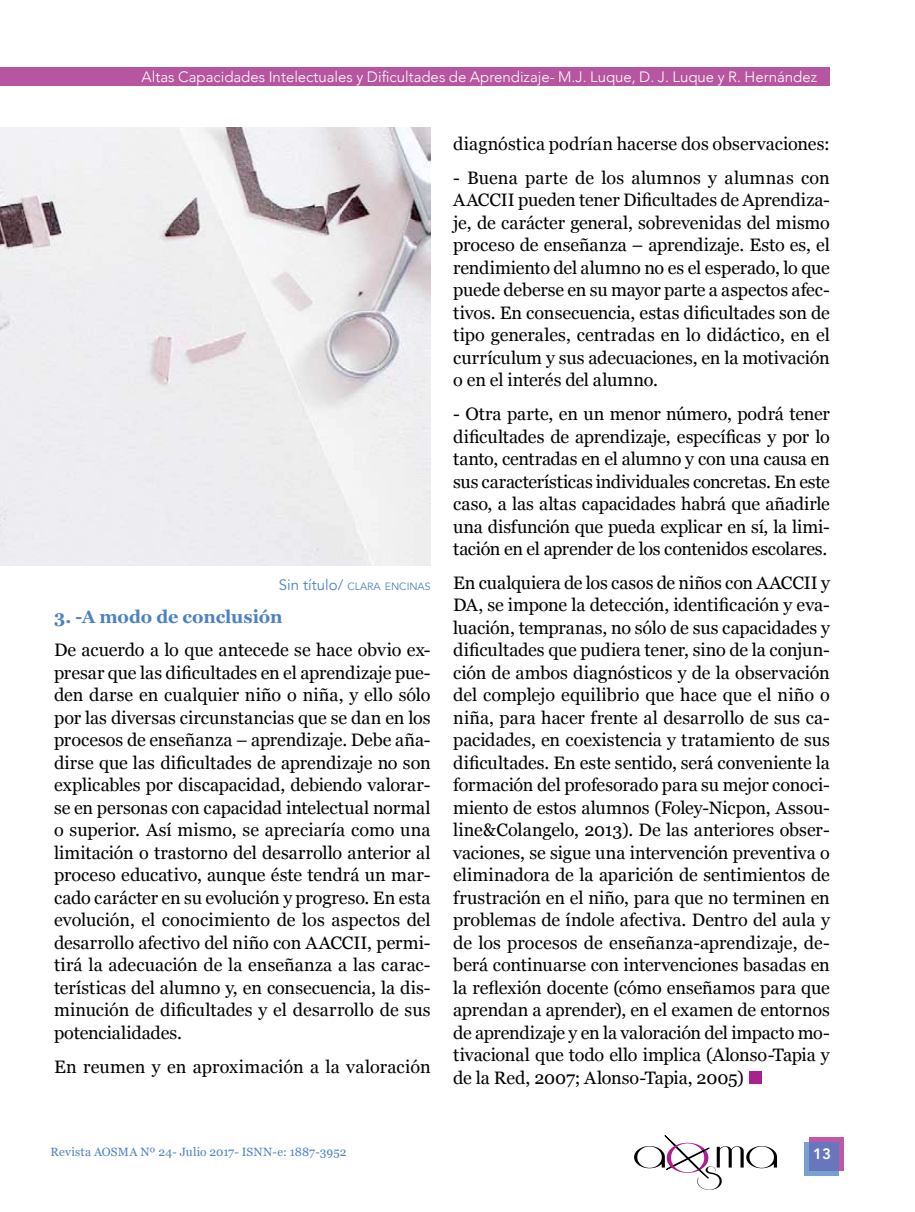
<style>
.page{position:relative;width:915px;height:1212px;background:#fff}
.page>*{position:absolute;margin:0;border:0;box-sizing:border-box;transform-origin:0 0}
.t1{font:18px/22.5px "Georgia";letter-spacing:-.005em;color:#000;text-align:justify}
.t2{font:700 18px "Georgia";letter-spacing:-.01em;color:#4c82c3}
.t3{font:300 15px "Avenir";color:#fff}
.t4{font:800 15px "Avenir";color:#fff}
.t5{font:12px "Georgia";letter-spacing:.01em;color:#4c82c3}
.t6{font:10.5px "Avenir";color:#4c82c3}
.s1{font-size:15px}
</style>
<div class="page">
<div style="left:809px;top:1137px;width:34px;height:34px;background:linear-gradient(to right,#bf57aa,#bf57aa)"></div>
<svg style="left:804px;top:1142px;width:34px;height:34px"></svg>
<svg style="left:634px;top:1135px;width:142px;height:55px"></svg>
<div style="left:0;top:67px;width:829px;height:18px;background:#b755a0"></div>
<img style="left:0;top:128px;width:430px;height:438px">
<div style="left:749px;top:1071px;width:12px;height:13px;background:#aa208e"></div>
<p class="t3" style="left:141px;top:68px;width:676px">Altas Capacidades Intelectuales y Dificultades de Aprendizaje- M.J. Luque, D. J. Luque y R. Hernández</p>
<p class="t6" style="left:279px;top:580px;width:153px"><span class="s1">Sin título/</span> CLARA ENCINAS</p>
<p class="t2" style="left:54px;top:603px;width:230px">3. -A modo de conclusión</p>
<p class="t1" style="left:54px;top:638px;width:378px">De acuerdo a lo que antecede se hace obvio ex&shy;presar que las dificultades en el aprendizaje pue&shy;den darse en cualquier niño o niña, y ello sólo por las diversas circunstancias que se dan en los procesos de enseñanza – aprendizaje. Debe aña&shy;dirse que las dificultades de aprendizaje no son explicables por discapacidad, debiendo valorar&shy;se en personas con capacidad intelectual normal o superior. Así mismo, se apreciaría como una limitación o trastorno del desarrollo anterior al proceso educativo, aunque éste tendrá un mar&shy;cado carácter en su evolución y progreso. En esta evolución, el conocimiento de los aspectos del desarrollo afectivo del niño con AACCII, permi&shy;tirá la adecuación de la enseñanza a las carac&shy;terísticas del alumno y, en consecuencia, la dis&shy;minución de dificultades y el desarrollo de sus potencialidades.</p>
<p class="t1" style="left:54px;top:1054px;width:378px">En reumen y en aproximación a la valoración</p>
<p class="t1" style="left:453px;top:132px;width:378px">diagnóstica podrían hacerse dos observaciones:</p>
<p class="t1" style="left:453px;top:166px;width:378px">- Buena parte de los alumnos y alumnas con AACCII pueden tener Dificultades de Aprendiza&shy;je, de carácter general, sobrevenidas del mismo proceso de enseñanza – aprendizaje. Esto es, el rendimiento del alumno no es el esperado, lo que puede deberse en su mayor parte a aspectos afec&shy;tivos. En consecuencia, estas dificultades son de tipo generales, centradas en lo didáctico, en el currículum y sus adecuaciones, en la motivación o en el interés del alumno.</p>
<p class="t1" style="left:453px;top:402px;width:378px">- Otra parte, en un menor número, podrá tener dificultades de aprendizaje, específicas y por lo tanto, centradas en el alumno y con una causa en sus características individuales concretas. En este caso, a las altas capacidades habrá que añadirle una disfunción que pueda explicar en sí, la limi&shy;tación en el aprender de los contenidos escolares.</p>
<p class="t1" style="left:453px;top:571px;width:378px">En cualquiera de los casos de niños con AACCII y DA, se impone la detección, identificación y eva&shy;luación, tempranas, no sólo de sus capacidades y dificultades que pudiera tener, sino de la conjun&shy;ción de ambos diagnósticos y de la observación del complejo equilibrio que hace que el niño o niña, para hacer frente al desarrollo de sus ca&shy;pacidades, en coexistencia y tratamiento de sus dificultades. En este sentido, será conveniente la formación del profesorado para su mejor conoci&shy;miento de estos alumnos (Foley-Nicpon, Assou&shy;line&amp;Colangelo, 2013). De las anteriores obser&shy;vaciones, se sigue una intervención preventiva o eliminadora de la aparición de sentimientos de frustración en el niño, para que no terminen en problemas de índole afectiva. Dentro del aula y de los procesos de enseñanza-aprendizaje, de&shy;berá continuarse con intervenciones basadas en la reflexión docente (cómo enseñamos para que aprendan a aprender), en el examen de entornos de aprendizaje y en la valoración del impacto mo&shy;tivacional que todo ello implica (Alonso-Tapia y de la Red, 2007; Alonso-Tapia, 2005)</p>
<p class="t5" style="left:50px;top:1143px;width:297px">Revista AOSMA Nº 24- Julio 2017- ISNN-e: 1887-3952</p>
<p class="t4" style="left:812px;top:1140px;width:19px">13</p>
</div>
